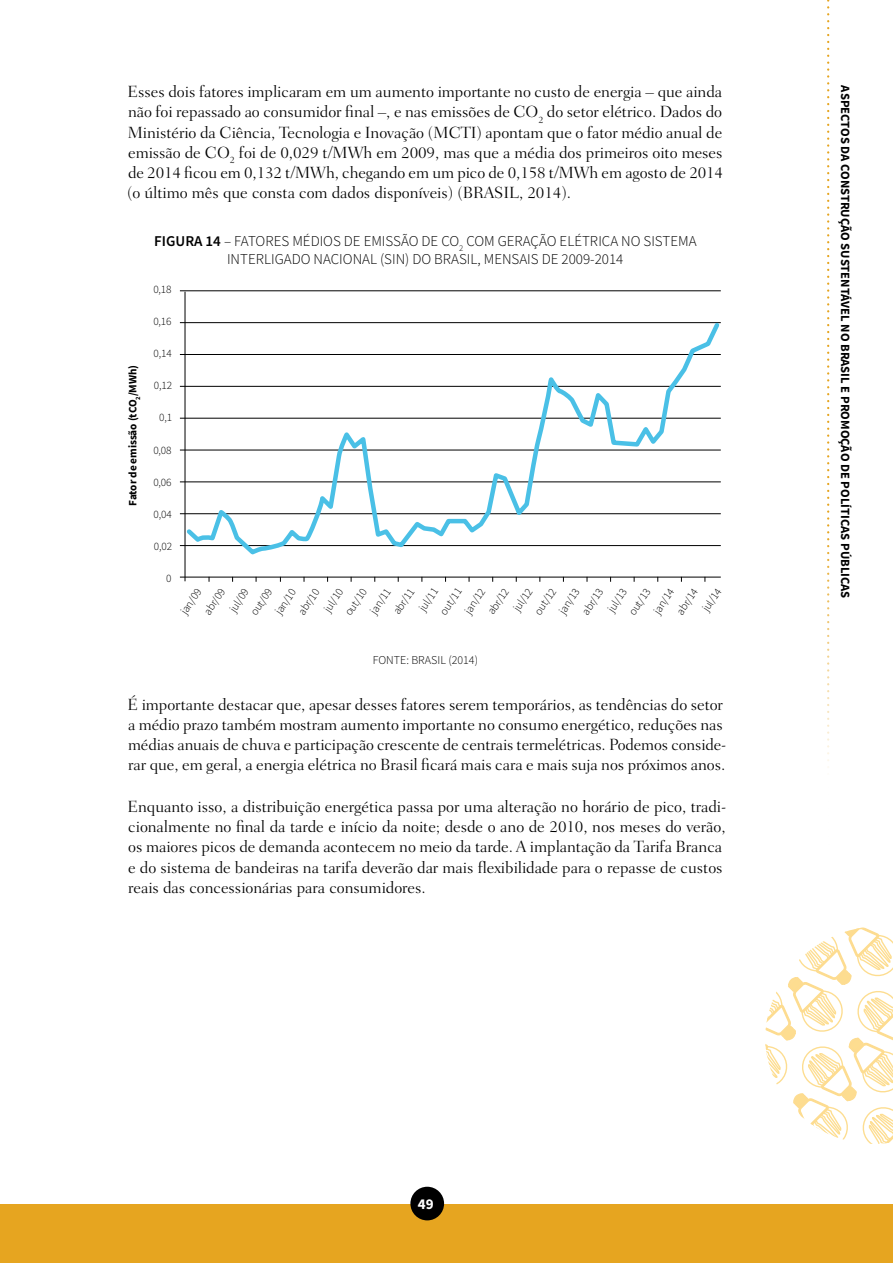
<style>
.page{position:relative;width:893px;height:1263px;background:#fff}
.page>*{position:absolute;margin:0;border:0;box-sizing:border-box;transform-origin:0 0}
.t1{font:300 16.5px/20.2px "Fairfield LT Std";letter-spacing:-.005em;color:#000}
.t2{font:300 15px/18px "Source Sans Pro";color:#000;text-align:center}
.t3{font:700 15px "Source Sans Pro";color:#fff}
.t4{font:700 12.6px "Source Sans Pro";color:#000}
.t5{font:300 12px "Source Sans Pro";color:#000}
.t6{font:300 11.25px/19.5px "Source Sans Pro";letter-spacing:-.01em;color:#000}
.t7{font:700 11.25px "Source Sans Pro";letter-spacing:-.01em;color:#000}
.s1{font-weight:600}
</style>
<div class="page">
<svg style="left:765px;top:927px;width:128px;height:217px"></svg>
<div style="left:0;top:1204px;width:893px;height:59px;background:#e6a520"></div>
<svg style="left:827px;top:0;width:2px;height:768px"></svg>
<div style="left:410px;top:1187px;width:34px;height:33px;background:#000;border-radius:50%"></div>
<hr style="left:185px;top:292px;width:1px;height:289px;background:#000">
<hr style="left:180px;top:545px;width:541px;height:1px;background:#000">
<hr style="left:180px;top:577px;width:541px;height:1px;background:#000">
<hr style="left:180px;top:386px;width:541px;height:1px;background:#000">
<hr style="left:180px;top:418px;width:541px;height:1px;background:#000">
<hr style="left:180px;top:450px;width:541px;height:1px;background:#000">
<hr style="left:180px;top:481px;width:541px;height:1px;background:#000">
<hr style="left:180px;top:513px;width:541px;height:1px;background:#000">
<hr style="left:180px;top:354px;width:541px;height:1px;background:#000">
<hr style="left:180px;top:322px;width:541px;height:1px;background:#000">
<hr style="left:180px;top:290px;width:541px;height:1px;background:#000">
<svg style="left:183px;top:319px;width:538px;height:243px"></svg>
<p class="t1" style="left:127px;top:82px;width:598px;text-align:justify">Esses dois fatores implicaram em um aumento importante no custo de energia – que ainda não foi repassado ao consumidor final –, e nas emissões de CO<sub>2</sub> do setor elétrico. Dados do Ministério da Ciência, Tecnologia e Inovação (MCTI) apontam que o fator médio anual de emissão de CO<sub>2</sub> foi de 0,029 t/MWh em 2009, mas que a média dos primeiros oito meses de 2014 ficou em 0,132 t/MWh, chegando em um pico de 0,158 t/MWh em agosto de 2014 (o último mês que consta com dados disponíveis) (BRASIL, 2014).</p>
<p class="t2" style="left:154px;top:232px;width:544px"><span class="s1">FIGURA 14</span> – FATORES MÉDIOS DE EMISSÃO DE CO<sub>2</sub> COM GERAÇÃO ELÉTRICA NO SISTEMA<br>INTERLIGADO NACIONAL (SIN) DO BRASIL, MENSAIS DE 2009-2014</p>
<p class="t7" style="left:126px;top:506px;width:142px;rotate:-90deg">Fator de emissão (tCO<sub>2</sub>/MWh)</p>
<p class="t6" style="left:153px;top:279px;width:20px">0,18</p>
<p class="t6" style="left:153px;top:312px;width:20px">0,16</p>
<p class="t6" style="left:154px;top:344px;width:20px">0,14</p>
<p class="t6" style="left:154px;top:376px;width:20px">0,12</p>
<p class="t6" style="left:159px;top:408px;width:15px">0,1</p>
<p class="t6" style="left:153px;top:440px;width:20px">0,08</p>
<p class="t6" style="left:153px;top:472px;width:20px">0,06</p>
<p class="t6" style="left:154px;top:504px;width:20px">0,04</p>
<p class="t6" style="left:154px;top:536px;width:20px">0,02</p>
<p class="t6" style="left:166px;top:569px;width:7px">0</p>
<p class="t6" style="left:245px;top:609px;width:31px;rotate:-56deg">out/09</p>
<p class="t6" style="left:339px;top:609px;width:31px;rotate:-56deg">out/10</p>
<p class="t6" style="left:434px;top:608px;width:31px;rotate:-56deg">out/11</p>
<p class="t6" style="left:529px;top:608px;width:31px;rotate:-56deg">out/12</p>
<p class="t6" style="left:623px;top:609px;width:31px;rotate:-56deg">out/13</p>
<p class="t6" style="left:224px;top:605px;width:27px;rotate:-56deg">jul/09</p>
<p class="t6" style="left:318px;top:605px;width:27px;rotate:-56deg">jul/10</p>
<p class="t6" style="left:413px;top:605px;width:27px;rotate:-56deg">jul/11</p>
<p class="t6" style="left:508px;top:605px;width:27px;rotate:-56deg">jul/12</p>
<p class="t6" style="left:602px;top:605px;width:27px;rotate:-56deg">jul/13</p>
<p class="t6" style="left:697px;top:605px;width:27px;rotate:-56deg">jul/14</p>
<p class="t6" style="left:182px;top:597px;width:31px;text-indent:-13px;rotate:-56deg">jan/09 abr/09</p>
<p class="t6" style="left:277px;top:597px;width:31px;text-indent:-13px;rotate:-56deg">jan/10 abr/10</p>
<p class="t6" style="left:371px;top:597px;width:31px;text-indent:-13px;rotate:-56deg">jan/11 abr/11</p>
<p class="t6" style="left:466px;top:597px;width:31px;text-indent:-13px;rotate:-56deg">jan/12 abr/12</p>
<p class="t6" style="left:560px;top:597px;width:31px;text-indent:-13px;rotate:-56deg">jan/13 abr/13</p>
<p class="t6" style="left:655px;top:597px;width:31px;text-indent:-13px;rotate:-56deg">jan/14 abr/14</p>
<p class="t5" style="left:373px;top:653px;width:107px">FONTE: BRASIL (2014)</p>
<p class="t1" style="left:128px;top:694px;width:600px">É importante destacar que, apesar desses fatores serem temporários, as tendências do setor a médio prazo também mostram aumento importante no consumo energético, reduções nas médias anuais de chuva e participação crescente de centrais termelétricas. Podemos conside&shy;rar que, em geral, a energia elétrica no Brasil ficará mais cara e mais suja nos próximos anos.</p>
<p class="t1" style="left:128px;top:796px;width:600px">Enquanto isso, a distribuição energética passa por uma alteração no horário de pico, tradi&shy;cionalmente no final da tarde e início da noite; desde o ano de 2010, nos meses do verão, os maiores picos de demanda acontecem no meio da tarde. A implantação da Tarifa Branca e do sistema de bandeiras na tarifa deverão dar mais flexibilidade para o repasse de custos reais das concessionárias para consumidores.</p>
<p class="t4" style="left:853px;top:85px;width:514px;rotate:90deg">Aspectos da Construção Sustentável no Brasil e Promoção de Políticas Públicas</p>
<p class="t3" style="left:418px;top:1194px;width:17px">49</p>
</div>
